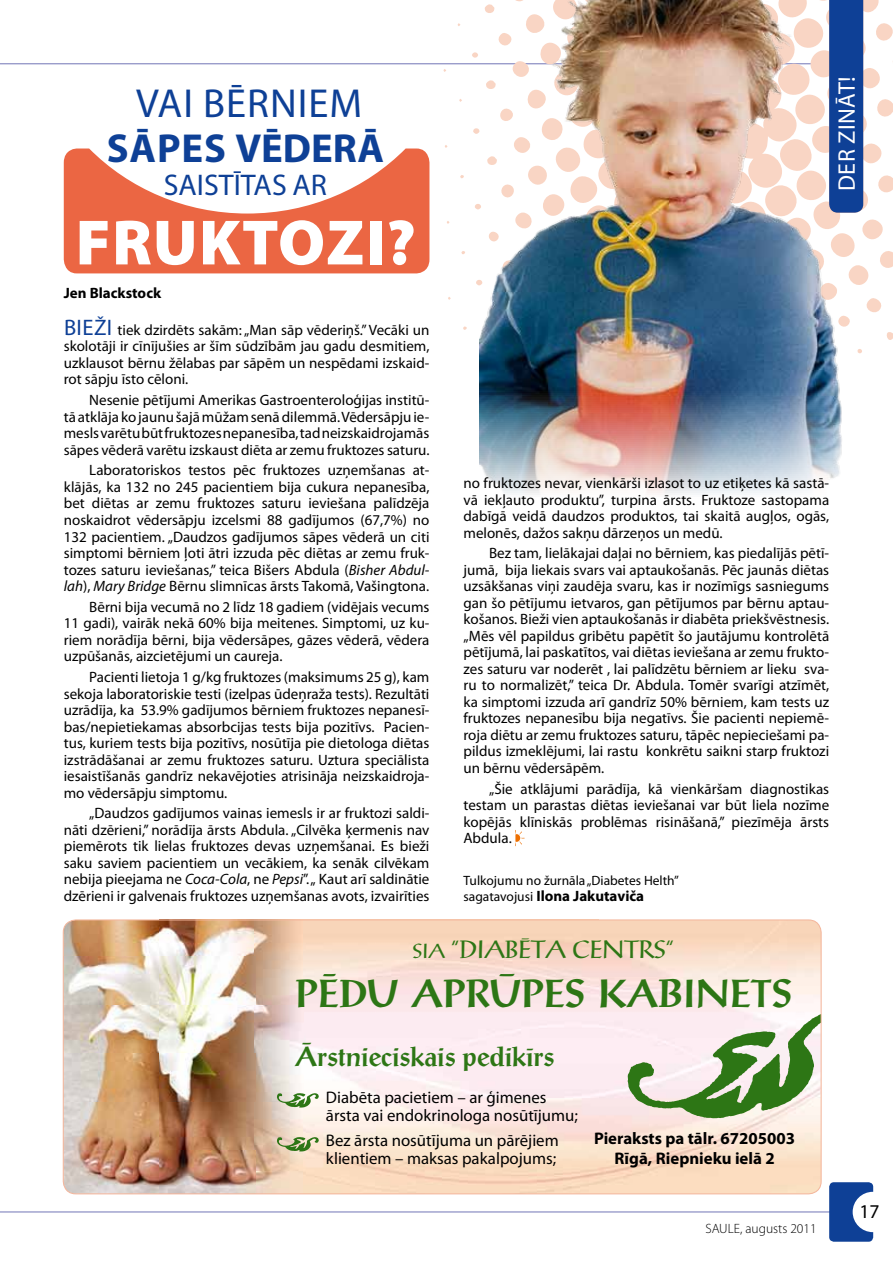
<style>
.page{position:relative;width:893px;height:1263px;background:#fff}
.page>*{position:absolute;margin:0;border:0;box-sizing:border-box;transform-origin:0 0}
.t1{font:900 64.5px "Myriad Pro";color:#fff}
.t2{font:700 40.65px "Myriad Pro";letter-spacing:.01em;color:#0e4096}
.t3{font:40.65px "Myriad Pro";color:#0e4096}
.t4{font:700 38.25px "La Post Antiqua";letter-spacing:.01em;color:#2d7615}
.t5{font:30px "Myriad Pro";color:#0e4096}
.t6{font:700 26.85px "La Post Antiqua";color:#2d7615}
.t7{font:24.45px "La Post Antiqua";color:#2d7615}
.t8{font:24px "Myriad Pro";color:#fff}
.t9{font:19.65px "Myriad Pro";color:#000}
.t10{font:16.8px/18.3px "Myriad Pro";color:#000}
.t11{font:700 16.8px/19.8px "Myriad Pro";color:#000;text-align:center}
.t12{font:15px/16.5px "Myriad Pro";color:#000;text-align:justify}
.t13{font:700 15px "Myriad Pro";color:#000}
.t14{font:13.5px "Myriad Pro";color:#000}
.t15{font:300 13.5px "Myriad Pro";color:#000}
.s1{font-size:22.5px;color:#0e4096}
.s2{font-style:italic}
.s3{font-weight:400;font-size:13.5px}
.s4{font-size:19.8px}
</style>
<div class="page">
<svg style="left:64px;top:149px;width:365px;height:124px;fill:#eb6643"></svg>
<hr style="left:0;top:63px;width:835px;height:1px;background:#797cba">
<img style="left:479px;top:374px;width:363px;height:121px">
<hr style="left:0;top:1211px;width:835px;height:1px;background:#797cba">
<svg style="left:515px;top:830px;width:10px;height:16px"></svg>
<img style="left:63px;top:921px;width:758px;height:273px">
<svg style="left:277px;top:1093px;width:42px;height:15px"></svg>
<svg style="left:627px;top:1012px;width:193px;height:106px"></svg>
<svg style="left:277px;top:1137px;width:42px;height:14px"></svg>
<div style="left:829px;top:1182px;width:44px;height:60px;background:#0e4096;border-radius:5px"></div>
<div style="left:853px;top:1192px;width:40px;height:40px;background:#fff;border-radius:50%"></div>
<img style="left:457px;top:0;width:436px;height:374px">
<h2 class="t3" style="left:136px;top:79px;width:132px">VAI BĒRNIE</h2>
<h2 class="t3" style="left:329px;top:79px;width:34px">M</h2>
<h2 class="t2" style="left:107px;top:122px;width:279px">SĀPES VĒDERĀ</h2>
<h3 class="t5" style="left:164px;top:167px;width:70px">SAI STĪTA</h3>
<h3 class="t5" style="left:272px;top:167px;width:39px">S AR</h3>
<h1 class="t1" style="left:76px;top:206px;width:40px">FRU</h1>
<h1 class="t1" style="left:199px;top:206px;width:84px">KTOZ</h1>
<h1 class="t1" style="left:366px;top:206px;width:52px">I?</h1>
<p class="t13" style="left:64px;top:283px;width:99px">Jen Blackstock</p>
<p class="t12" style="left:64px;top:321px;width:367px"><span class="s1">Bieži</span> tiek dzirdēts sakām: „Man sāp vēderiņš.” Vecāki un skolotāji ir cīnījušies ar šīm sūdzībām jau gadu desmitiem, uzklausot bērnu žēlabas par sāpēm un nespēdami izskaid&shy;rot sāpju īsto cēloni.</p>
<p class="t12" style="left:64px;top:392px;width:367px;text-indent:25px">Nesenie pētījumi Amerikas Gastroenteroloģijas institū&shy;tā atklāja ko jaunu šajā mūžam senā dilemmā. Vēdersāpju ie&shy;mesls varētu būt fruktozes nepanesība, tad neizskaidrojamās sāpes vēderā varētu izskaust diēta ar zemu fruktozes saturu.</p>
<p class="t12" style="left:64px;top:462px;width:367px;text-indent:26px">Laboratoriskos testos pēc fruktozes uzņemšanas at&shy;klājās, ka 132 no 245 pacientiem bija cukura nepanesība, bet diētas ar zemu fruktozes saturu ieviešana palīdzēja noskaidrot vēdersāpju izcelsmi 88 gadījumos (67,7%) no 132 pacientiem. „Daudzos gadījumos sāpes vēderā un citi simptomi bērniem ļoti ātri izzuda pēc diētas ar zemu fruk&shy;tozes saturu ieviešanas,” teica Bišers Abdula (<span class="s2">Bisher Abdul&shy;lah</span>), <span class="s2">Mary Bridge</span> Bērnu slimnīcas ārsts Takomā, Vašingtona.</p>
<p class="t12" style="left:64px;top:598px;width:367px;text-indent:26px">Bērni bija vecumā no 2 līdz 18 gadiem (vidējais vecums 11 gadi), vairāk nekā 60% bija meitenes. Simptomi, uz ku&shy;riem norādīja bērni, bija vēdersāpes, gāzes vēderā, vēdera uzpūšanās, aizcietējumi un caureja.</p>
<p class="t12" style="left:64px;top:668px;width:367px;text-indent:26px">Pacienti lietoja 1 g/kg fruktozes (maksimums 25 g), kam sekoja laboratoriskie testi (izelpas ūdeņraža tests). Rezultāti uzrādīja, ka 53.9% gadījumos bērniem fruktozes nepanesī&shy;bas/nepietiekamas absorbcijas tests bija pozitīvs. Pacien&shy;tus, kuriem tests bija pozitīvs, nosūtīja pie dietologa diētas izstrādāšanai ar zemu fruktozes saturu. Uztura speciālista iesaistīšanās gandrīz nekavējoties atrisināja neizskaidroja&shy;mo vēdersāpju simptomu.</p>
<p class="t12" style="left:64px;top:805px;width:367px;text-indent:26px">„Daudzos gadījumos vainas iemesls ir ar fruktozi saldi&shy;nāti dzērieni,” norādīja ārsts Abdula. „Cilvēka ķermenis nav piemērots tik lielas fruktozes devas uzņemšanai. Es bieži saku saviem pacientiem un vecākiem, ka senāk cilvēkam nebija pieejama ne <span class="s2">Coca-Cola</span>, ne <span class="s2">Pepsi</span>”. „ Kaut arī saldinātie dzērieni ir galvenais fruktozes uzņemšanas avots, izvairīties</p>
<h3 class="t8" style="left:832px;top:191px;width:116px;rotate:-90deg">DER ZINĀT!</h3>
<p class="t12" style="left:463px;top:475px;width:367px">no fruktozes nevar, vienkārši izlasot to uz etiķetes kā sastā&shy;vā iekļauto produktu”, turpina ārsts. Fruktoze sastopama dabīgā veidā daudzos produktos, tai skaitā augļos, ogās, melonēs, dažos sakņu dārzeņos un medū.</p>
<p class="t12" style="left:463px;top:545px;width:367px;text-indent:26px">Bez tam, lielākajai daļai no bērniem, kas piedalījās pētī&shy;jumā, bija liekais svars vai aptaukošanās. Pēc jaunās diētas uzsākšanas viņi zaudēja svaru, kas ir nozīmīgs sasniegums gan šo pētījumu ietvaros, gan pētījumos par bērnu aptau&shy;košanos. Bieži vien aptaukošanās ir diabēta priekšvēstnesis. „Mēs vēl papildus gribētu papētīt šo jautājumu kontrolētā pētījumā, lai paskatītos, vai diētas ieviešana ar zemu frukto&shy;zes saturu var noderēt , lai palīdzētu bērniem ar lieku sva&shy;ru to normalizēt,” teica Dr. Abdula. Tomēr svarīgi atzīmēt, ka simptomi izzuda arī gandrīz 50% bērniem, kam tests uz fruktozes nepanesību bija negatīvs. Šie pacienti nepiemē&shy;roja diētu ar zemu fruktozes saturu, tāpēc nepieciešami pa&shy;pildus izmeklējumi, lai rastu konkrētu saikni starp fruktozi un bērnu vēdersāpēm.</p>
<p class="t12" style="left:463px;top:780px;width:367px;text-indent:26px">„Šie atklājumi parādīja, kā vienkāršam diagnostikas testam un parastas diētas ieviešanai var būt liela nozīme kopējās klīniskās problēmas risināšanā,” piezīmēja ārsts Abdula.</p>
<p class="t14" style="left:463px;top:872px;width:217px">Tulkojumu no žurnāla „Diabetes Helth”</p>
<p class="t13" style="left:463px;top:886px;width:182px"><span class="s3">sagatavojusi</span> Ilona Jakutaviča</p>
<h3 class="t7" style="left:413px;top:935px;width:263px"><span class="s4">SIA</span> “DIAB‰TA CENTRS”</h3>
<h3 class="t4" style="left:295px;top:970px;width:498px">P‰DU APRËPES KABINETS</h3>
<h3 class="t6" style="left:295px;top:1041px;width:261px">Årstnieciskais pedikîrs</h3>
<p class="t10" style="left:326px;top:1088px;width:254px">Diabēta pacietiem – ar ģimenes ārsta vai endokrinologa nosūtījumu;</p>
<p class="t10" style="left:326px;top:1130px;width:234px">Bez ārsta nosūtījuma un pārējiem klientiem – maksas pakalpojums;</p>
<p class="t11" style="left:594px;top:1128px;width:203px">Pieraksts pa tālr. 67205003<br>Rīgā, Riepnieku ielā 2</p>
<p class="t15" style="left:705px;top:1221px;width:8px">SAULE</p>
<p class="t15" style="left:740px;top:1221px;width:78px">, augusts 2011</p>
<h3 class="t9" style="left:859px;top:1199px;width:22px">17</h3>
</div>
